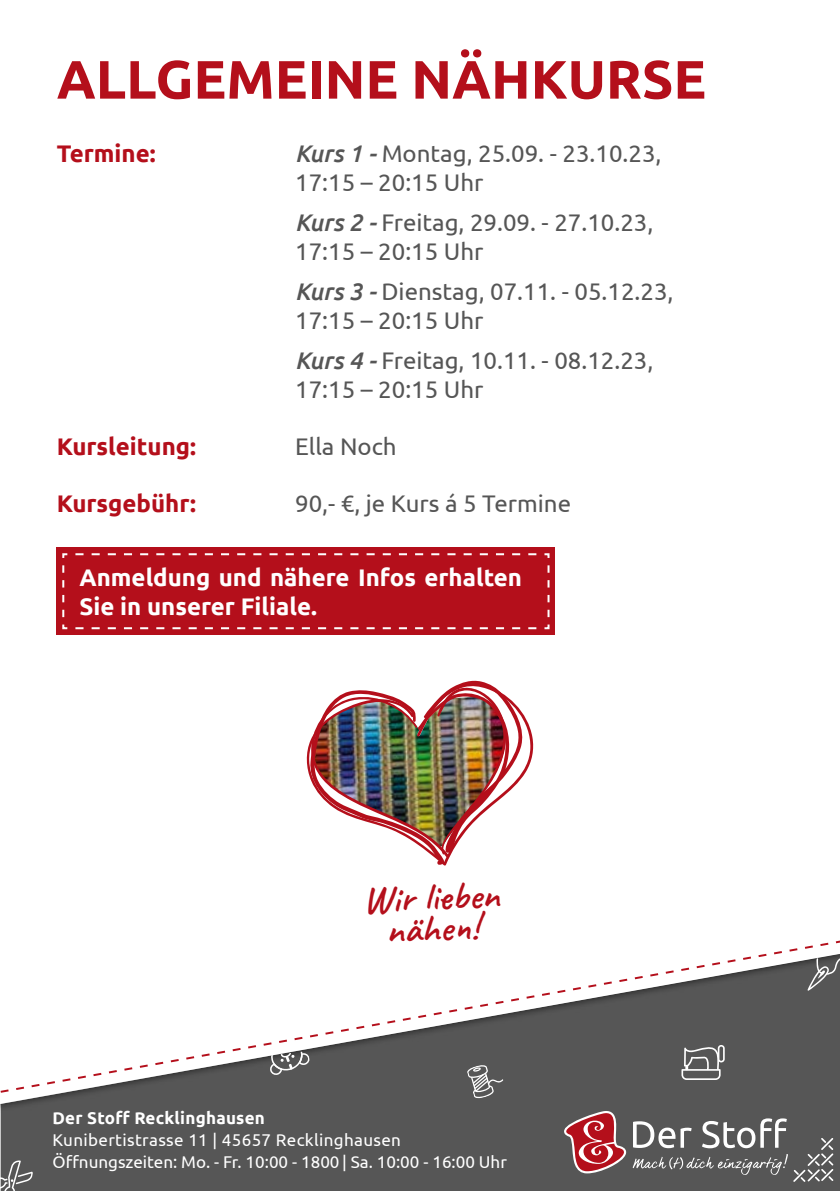
<style>
.page{position:relative;width:840px;height:1191px;background:#fff}
.page>*{position:absolute;margin:0;border:0;box-sizing:border-box;transform-origin:0 0}
.t1{font:700 54px "Ubuntu";color:#b40f1b}
.t2{font:600 39.4px/31.2px "Caveat";color:#b40f1b;text-align:center}
.t3{font:24px/28.8px "Ubuntu";color:#565656}
.t4{font:700 24px/28.8px "Ubuntu";color:#fff}
.t5{font:700 24px "Ubuntu";color:#b40f1b}
.t6{font:17px/22px "Ubuntu";letter-spacing:.02em;color:#fff}
.t7{font:700 17px "Ubuntu";letter-spacing:.015em;color:#fff}
.s1{font-weight:500;font-style:italic}
</style>
<div class="page">
<div style="left:1px;top:1112px;width:838px;height:79px;background:#565656"></div>
<svg style="left:1px;top:547px;width:838px;height:557px"></svg>
<svg style="left:0;top:1160px;width:34px;height:31px"></svg>
<svg style="left:466px;top:1094px;width:37px;height:4px"></svg>
<svg style="left:553px;top:1110px;width:279px;height:72px;background:#766768"></svg>
<svg style="left:0;top:938px;width:839px;height:156px"></svg>
<svg style="left:305px;top:681px;width:229px;height:184px"></svg>
<img style="left:306px;top:679px;width:220px;height:186px">
<div style="left:57px;top:547px;width:497px;height:88px;background:#b40f1b"></div>
<svg style="left:62px;top:553px;width:488px;height:77px"></svg>
<h1 class="t1" style="left:57px;top:47px;width:650px">ALLGEMEINE NÄHKURSE</h1>
<p class="t5" style="left:57px;top:139px;width:100px">Termine:</p>
<p class="t3" style="left:295px;top:138px;width:367px"><span class="s1">Kurs 1 -</span> Montag, 25.09. - 23.10.23,<br>17:15 – 20:15 Uhr</p>
<p class="t3" style="left:295px;top:207px;width:359px"><span class="s1">Kurs 2 -</span> Freitag, 29.09. - 27.10.23,<br>17:15 – 20:15 Uhr</p>
<p class="t3" style="left:295px;top:276px;width:380px"><span class="s1">Kurs 3 -</span> Dienstag, 07.11. - 05.12.23,<br>17:15 – 20:15 Uhr</p>
<p class="t3" style="left:295px;top:345px;width:359px"><span class="s1">Kurs 4 -</span> Freitag, 10.11. - 08.12.23,<br>17:15 – 20:15 Uhr</p>
<p class="t5" style="left:57px;top:432px;width:141px">Kursleitung:</p>
<p class="t3" style="left:295px;top:431px;width:103px">Ella Noch</p>
<p class="t5" style="left:57px;top:489px;width:141px">Kursgebühr:</p>
<p class="t3" style="left:295px;top:488px;width:277px">90,- €, je Kurs á 5 Termine</p>
<p class="t4" style="left:79px;top:563px;width:444px">Anmeldung und nähere Infos erhalten<br>Sie in unserer Filiale.</p>
<h2 class="t2" style="left:362px;top:883px;width:138px;rotate:-2deg">Wir lieben nähen!</h2>
<p class="t7" style="left:52px;top:1107px;width:214px">Der Stoff Recklinghausen</p>
<p class="t6" style="left:52px;top:1128px;width:455px">Kunibertistrasse 11 | 45657 Recklinghausen<br>Öffnungszeiten: Mo. - Fr. 10:00 - 1800 | Sa. 10:00 - 16:00 Uhr</p>
</div>
